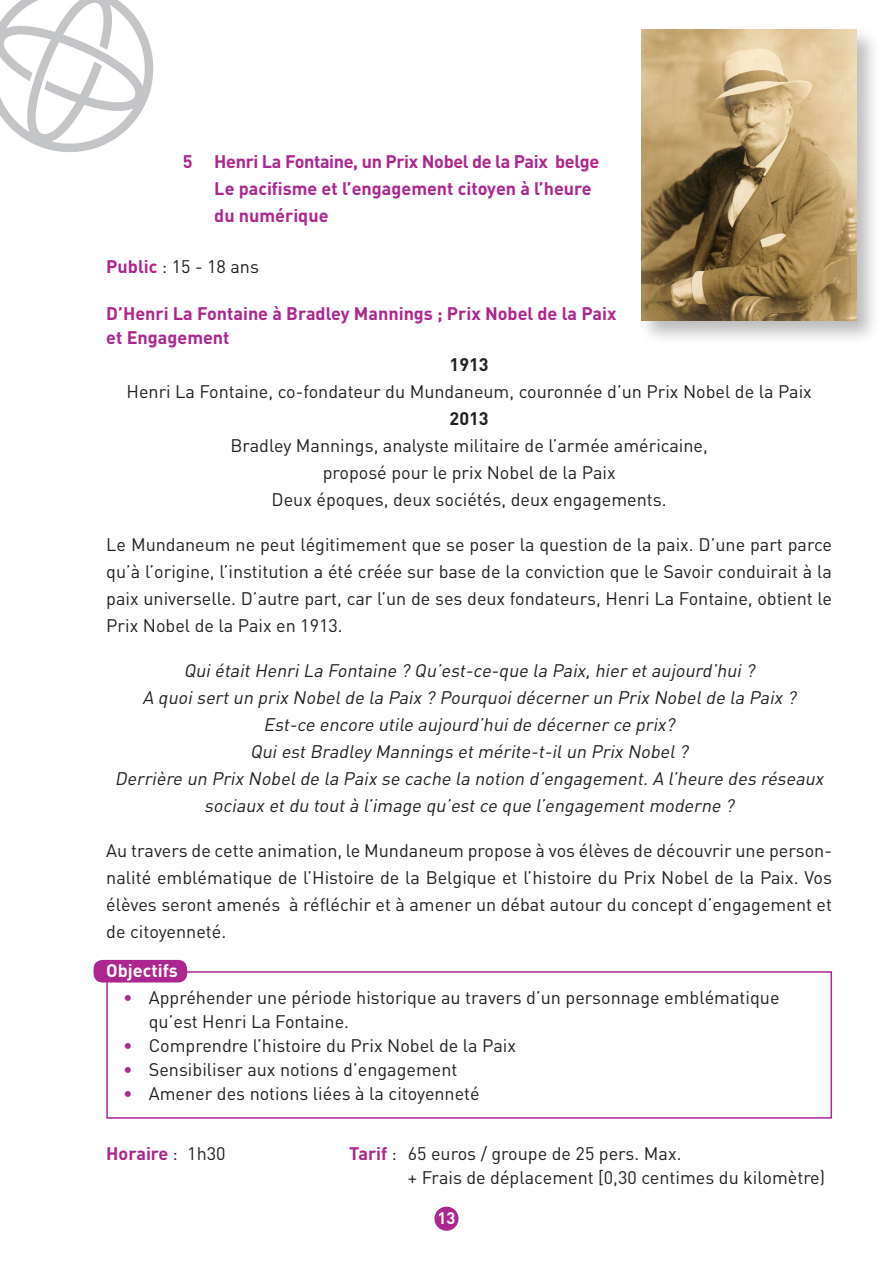
<style>
.page{position:relative;width:893px;height:1263px;background:#fff}
.page>*{position:absolute;margin:0;border:0;box-sizing:border-box;transform-origin:0 0}
.t1{font:18px/27px "DIN";color:#231f20;text-align:justify}
.t2{font:italic 18px/27px "DIN";color:#231f20;text-align:center}
.t3{font:700 18px "DIN";color:#ad258e}
.t4{font:700 18px "DIN";letter-spacing:-.02em;color:#ad258e}
.t5{font:700 18px "DIN";color:#fff}
.t6{font:700 18px "DIN";color:#231f20}
.t7{font:700 16.5px "DIN";color:#fff}
.s1{font-weight:700;color:#ad258e}
.s2{color:#ad258e}
.s3{font-weight:400;color:#231f20}
</style>
<div class="page">
<div style="left:106px;top:971px;width:726px;height:148px;border:2px solid #ad258e"></div>
<img style="left:0;top:0;width:154px;height:152px">
<div style="left:434px;top:1206px;width:25px;height:25px;background:#ad258e;border-radius:50%"></div>
<div style="left:637px;top:26px;width:244px;height:319px;background:#231f20;opacity:.3"></div>
<img style="left:641px;top:30px;width:215px;height:290px">
<div style="left:94px;top:960px;width:93px;height:22px;background:#ad258e;border-radius:9px"></div>
<p class="t4" style="left:183px;top:150px;width:418px">5 Henri La Fontaine, un Prix Nobel de la Paix belge</p>
<p class="t3" style="left:214px;top:177px;width:379px">Le pacifisme et l’engagement citoyen à l’heure</p>
<p class="t3" style="left:214px;top:204px;width:116px">du numérique</p>
<p class="t1" style="left:106px;top:253px;width:154px"><span class="s1">Public</span> : 15 - 18 ans</p>
<p class="t3" style="left:106px;top:301px;width:512px">D’Henri La Fontaine à Bradley Mannings ; Prix Nobel de la Paix</p>
<p class="t3" style="left:106px;top:325px;width:125px">et Engagement</p>
<p class="t6" style="left:450px;top:352px;width:41px">1913</p>
<p class="t1" style="left:126px;top:377px;width:687px">Henri La Fontaine, co-fondateur du Mundaneum, couronnée d’un Prix Nobel de la Paix</p>
<p class="t6" style="left:450px;top:406px;width:41px">2013</p>
<p class="t1" style="left:230px;top:431px;width:479px">Bradley Mannings, analyste militaire de l’armée américaine,</p>
<p class="t1" style="left:323px;top:458px;width:294px">proposé pour le prix Nobel de la Paix</p>
<p class="t1" style="left:272px;top:485px;width:396px">Deux époques, deux sociétés, deux engagements.</p>
<p class="t1" style="left:106px;top:530px;width:727px">Le Mundaneum ne peut légitimement que se poser la question de la paix. D’une part parce qu’à l’origine, l’institution a été créée sur base de la conviction que le Savoir conduirait à la paix universelle. D’autre part, car l’un de ses deux fondateurs, Henri La Fontaine, obtient le Prix Nobel de la Paix en 1913.</p>
<p class="t2" style="left:184px;top:656px;width:576px">Qui était Henri La Fontaine ? Qu’est-ce-que la Paix, hier et aujourd’hui ?</p>
<p class="t2" style="left:142px;top:683px;width:659px">A quoi sert un prix Nobel de la Paix ? Pourquoi décerner un Prix Nobel de la Paix ?</p>
<p class="t2" style="left:264px;top:710px;width:417px">Est-ce encore utile aujourd’hui de décerner ce prix?</p>
<p class="t2" style="left:250px;top:737px;width:443px">Qui est Bradley Mannings et mérite-t-il un Prix Nobel ?</p>
<p class="t2" style="left:115px;top:764px;width:714px">Derrière un Prix Nobel de la Paix se cache la notion d’engagement. A l’heure des réseaux sociaux et du tout à l’image qu’est ce que l’engagement moderne ?</p>
<p class="t1" style="left:106px;top:836px;width:727px">Au travers de cette animation, le Mundaneum propose à vos élèves de découvrir une person&shy;nalité emblématique de l’Histoire de la Belgique et l’histoire du Prix Nobel de la Paix. Vos élèves seront amenés à réfléchir et à amener un débat autour du concept d’engagement et de citoyenneté.</p>
<p class="t5" style="left:106px;top:958px;width:73px">Objectifs</p>
<p class="t1" style="left:149px;top:985px;width:632px;line-height:24px;text-indent:-26px"><span class="s2">•</span> Appréhender une période historique au travers d’un personnage emblématique qu’est Henri La Fontaine.</p>
<p class="t1" style="left:123px;top:1031px;width:394px"><span class="s2">•</span> Comprendre l’histoire du Prix Nobel de la Paix</p>
<p class="t1" style="left:123px;top:1055px;width:336px"><span class="s2">•</span> Sensibiliser aux notions d’engagement</p>
<p class="t1" style="left:123px;top:1079px;width:358px"><span class="s2">•</span> Amener des notions liées à la citoyenneté</p>
<p class="t3" style="left:106px;top:1141px;width:121px">Horaire <span class="s3">: 1h30</span></p>
<p class="t1" style="left:349px;top:1139px;width:334px"><span class="s1">Tarif</span> : 65 euros / groupe de 25 pers. Max.</p>
<p class="t1" style="left:408px;top:1163px;width:419px">+ Frais de déplacement [0,30 centimes du kilomètre)</p>
<p class="t7" style="left:437px;top:1207px;width:19px">13</p>
</div>
